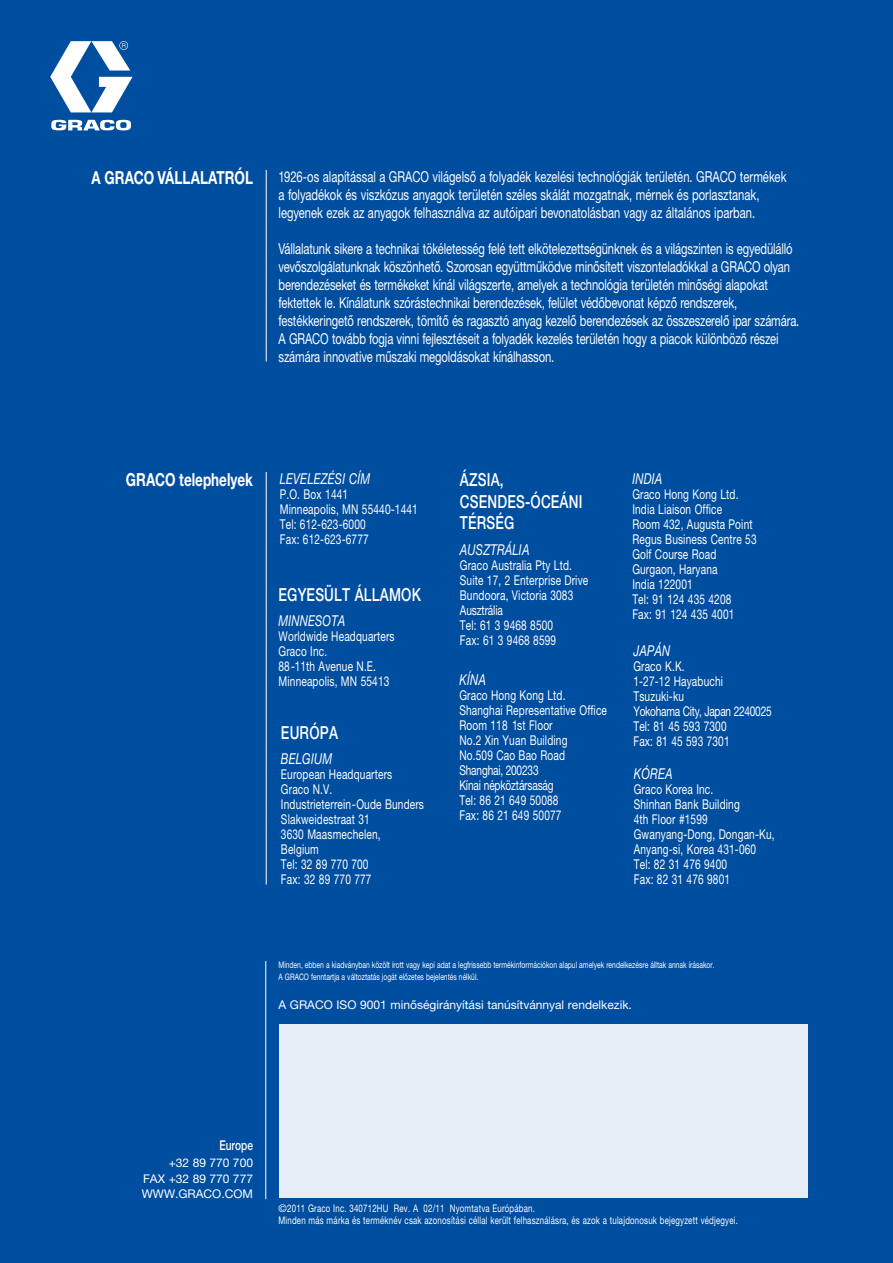
<style>
.page{position:relative;width:893px;height:1263px;background:#004ea0}
.page>*{position:absolute;margin:0;border:0;box-sizing:border-box;transform-origin:0 0}
.t1{font:500 18px/21.6px "Helvetica Neue CE";letter-spacing:.015em;color:#fff;scale:.75 1}
.t2{font:700 18px "Helvetica Neue CE";color:#fff;scale:.75 1}
.t3{font:15px/18px "Helvetica Neue CE";letter-spacing:-.01em;color:#fff;scale:.75 1}
.t4{font:italic 15px "Helvetica Neue CE";letter-spacing:.015em;color:#fff;scale:.75 1}
.t5{font:13.5px/15px "Helvetica Neue CE";letter-spacing:.015em;color:#fff;scale:.75 1}
.t6{font:500 13.5px "Helvetica Neue CE";color:#fff;scale:.75 1}
.t7{font:12px/16.5px "Helvetica Neue CE";color:#fff;text-align:right}
.t8{font:10.5px/12px "Helvetica Neue CE";letter-spacing:.025em;color:#fff}
.t9{font:9px/12px "Helvetica Neue CE";color:#fff;scale:.75 1}
</style>
<div class="page">
<hr style="left:266px;top:170px;width:1px;height:191px;background:#fff">
<hr style="left:265px;top:961px;width:1px;height:238px;background:#fff">
<hr style="left:266px;top:472px;width:1px;height:412px;background:#fff">
<div style="left:279px;top:1025px;width:528px;height:173px;background:#e6eff7"></div>
<svg style="left:50px;top:41px;width:83px;height:90px"></svg>
<h1 class="t2" style="left:92px;top:171px;width:217px">A GRACO VÁLLALATRÓL</h1>
<p class="t3" style="left:279px;top:169px;width:679px">1926-os alapítással a GRACO világelső a folyadék kezelési technológiák területén. GRACO termékek a folyadékok és viszkózus anyagok területén széles skálát mozgatnak, mérnek és porlasztanak, legyenek ezek az anyagok felhasználva az autóipari bevonatolásban vagy az általános iparban.</p>
<p class="t3" style="left:279px;top:241px;width:696px">Vállalatunk sikere a technikai tökéletesség felé tett elkötelezettségünknek és a világszinten is egyedülálló vevőszolgálatunknak köszönhető. Szorosan együttműködve minősített viszonteladókkal a GRACO olyan berendezéseket és termékeket kínál világszerte, amelyek a technológia területén minőségi alapokat fektettek le. Kínálatunk szórástechnikai berendezések, felület védőbevonat képző rendszerek, festékkeringető rendszerek, tömítő és ragasztó anyag kezelő berendezések az összeszerelő ipar számára.<br>A GRACO tovább fogja vinni fejlesztéseit a folyadék kezelés területén hogy a piacok különböző részei számára innovative műszaki megoldásokat kínálhasson.</p>
<h1 class="t2" style="left:126px;top:473px;width:171px">GRACO telephelyek</h1>
<p class="t4" style="left:280px;top:473px;width:122px">LEVELEZÉSI CÍM</p>
<p class="t5" style="left:280px;top:488px;width:186px">P.O. Box 1441<br>Minneapolis, MN 55440-1441<br>Tel: 612-623-6000<br>Fax: 612-623-6777</p>
<h1 class="t1" style="left:279px;top:586px;width:191px">EGYESÜLT ÁLLAMOK</h1>
<p class="t4" style="left:279px;top:615px;width:91px">MINNESOTA</p>
<p class="t5" style="left:279px;top:630px;width:156px">Worldwide Headquarters<br>Graco Inc.<br>88-11th Avenue N.E.<br>Minneapolis, MN 55413</p>
<h1 class="t1" style="left:281px;top:724px;width:78px">EURÓPA</h1>
<p class="t4" style="left:281px;top:753px;width:70px">BELGIUM</p>
<p class="t5" style="left:281px;top:768px;width:192px">European Headquarters<br>Graco N.V.<br>Industrieterrein-Oude Bunders<br>Slakweidestraat 31<br>3630 Maasmechelen,<br>Belgium<br>Tel: 32 89 770 700<br>Fax: 32 89 770 777</p>
<h1 class="t1" style="left:460px;top:471px;width:165px">ÁZSIA,<br>CSENDES-ÓCEÁNI<br>TÉRSÉG</h1>
<p class="t4" style="left:460px;top:544px;width:94px">AUSZTRÁLIA</p>
<p class="t5" style="left:460px;top:559px;width:173px">Graco Australia Pty Ltd.<br>Suite 17, 2 Enterprise Drive<br>Bundoora, Victoria 3083<br>Ausztrália<br>Tel: 61 3 9468 8500<br>Fax: 61 3 9468 8599</p>
<p class="t4" style="left:459px;top:674px;width:37px">KÍNA</p>
<p class="t5" style="left:459px;top:689px;width:198px">Graco Hong Kong Ltd.<br>Shanghai Representative Office<br>Room 118 1st Floor<br>No.2 Xin Yuan Building<br>No.509 Cao Bao Road<br>Shanghai, 200233<br>Kínai népköztársaság<br>Tel: 86 21 649 50088<br>Fax: 86 21 649 50077</p>
<p class="t4" style="left:632px;top:473px;width:42px">INDIA</p>
<p class="t5" style="left:632px;top:488px;width:167px">Graco Hong Kong Ltd.<br>India Liaison Office<br>Room 432, Augusta Point<br>Regus Business Centre 53<br>Golf Course Road<br>Gurgaon, Haryana<br>India 122001<br>Tel: 91 124 435 4208<br>Fax: 91 124 435 4001</p>
<p class="t4" style="left:633px;top:645px;width:51px">JAPÁN</p>
<p class="t5" style="left:633px;top:660px;width:186px">Graco K.K.<br>1-27-12 Hayabuchi<br>Tsuzuki-ku<br>Yokohama City, Japan 2240025<br>Tel: 81 45 593 7300<br>Fax: 81 45 593 7301</p>
<p class="t4" style="left:634px;top:768px;width:53px">KÓREA</p>
<p class="t5" style="left:634px;top:783px;width:189px">Graco Korea Inc.<br>Shinhan Bank Building<br>4th Floor #1599<br>Gwanyang-Dong, Dongan-Ku,<br>Anyang-si, Korea 431-060<br>Tel: 82 31 476 9400<br>Fax: 82 31 476 9801</p>
<p class="t9" style="left:279px;top:960px;width:583px">Minden, ebben a kiadványban közölt írott vagy kepi adat a legfrissebb termékinformációkon alapul amelyek rendelkezésre álltak annak írásakor.<br>A GRACO fenntartja a változtatás jogát előzetes bejelentés nélkül.</p>
<p class="t7" style="left:279px;top:998px;width:355px">A GRACO ISO 9001 minőségirányítási tanúsítvánnyal rendelkezik.</p>
<p class="t6" style="left:219px;top:1141px;width:46px">Europe</p>
<p class="t7" style="left:143px;top:1156px;width:111px">+32 89 770 700<br>FAX +32 89 770 777</p>
<p class="t7" style="left:142px;top:1187px;width:113px">WWW.GRACO.COM</p>
<p class="t8" style="left:279px;top:1203px;width:461px">©2011 Graco Inc. 340712HU Rev. A 02/11 Nyomtatva Európában.<br>Minden más márka és terméknév csak azonosítási céllal került felhasználásra, és azok a tulajdonosuk bejegyzett védjegyei.</p>
</div>
